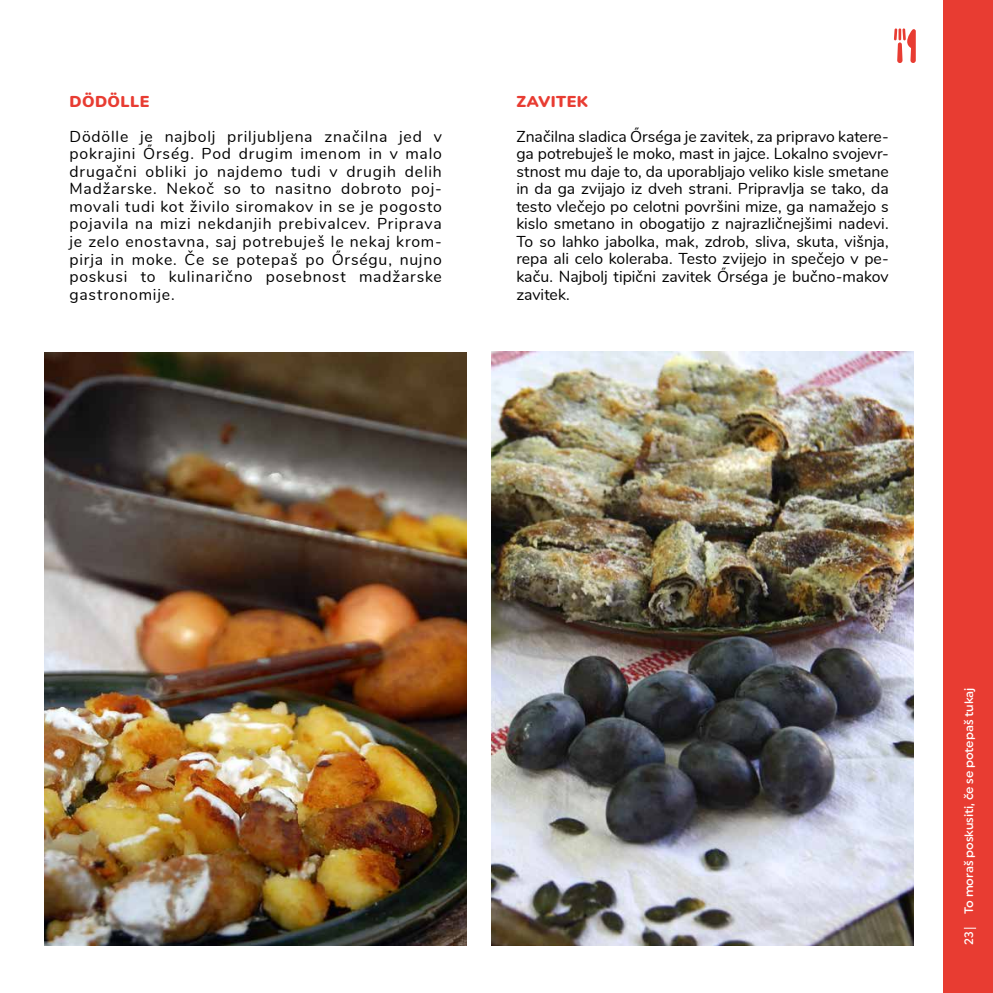
<style>
.page{position:relative;width:993px;height:993px;background:#fff}
.page>*{position:absolute;margin:0;border:0;box-sizing:border-box;transform-origin:0 0}
.t1{font:15.75px/17.5px "Nunito";letter-spacing:.025em;color:#000;text-align:justify}
.t2{font:900 15.75px "Nunito";letter-spacing:.03em;color:#e83c32}
.t3{font:500 12.25px "Uniform Rnd";letter-spacing:-.005em;color:#fff}
</style>
<div class="page">
<div style="left:943px;top:0;width:49px;height:992px;background:#e83c32"></div>
<img style="left:45px;top:352px;width:421px;height:593px">
<img style="left:491px;top:352px;width:422px;height:593px">
<svg style="left:894px;top:28px;width:21px;height:35px"></svg>
<p class="t2" style="left:69px;top:90px;width:81px">DÖDÖLLE</p>
<p class="t1" style="left:69px;top:127px;width:374px">Dödölle je najbolj priljubljena značilna jed v pokrajini Őrség. Pod drugim imenom in v malo drugačni obliki jo najdemo tudi v drugih delih Madžarske. Nekoč so to nasitno dobroto poj&shy;movali tudi kot živilo siromakov in se je pogosto pojavila na mizi nekdanjih prebivalcev. Priprava je zelo enostavna, saj potrebuješ le nekaj krom&shy;pirja in moke. Če se potepaš po Őrségu, nujno poskusi to kulinarično posebnost madžarske gastronomije.</p>
<p class="t2" style="left:516px;top:90px;width:73px">ZAVITEK</p>
<p class="t1" style="left:516px;top:127px;width:374px">Značilna sladica Őrséga je zavitek, za pripravo katere&shy;ga potrebuješ le moko, mast in jajce. Lokalno svojevr&shy;stnost mu daje to, da uporabljajo veliko kisle smetane in da ga zvijajo iz dveh strani. Pripravlja se tako, da testo vlečejo po celotni površini mize, ga namažejo s kislo smetano in obogatijo z najrazličnejšimi nadevi.<br>To so lahko jabolka, mak, zdrob, sliva, skuta, višnja, repa ali celo koleraba. Testo zvijejo in spečejo v pe&shy;kaču. Najbolj tipični zavitek Őrséga je bučno-makov zavitek.</p>
<p class="t3" style="left:961px;top:913px;width:228px;rotate:-90deg">To moraš poskusiti, če se potepaš tukaj</p>
<p class="t3" style="left:961px;top:944px;width:15px;rotate:-90deg">23</p>
</div>
